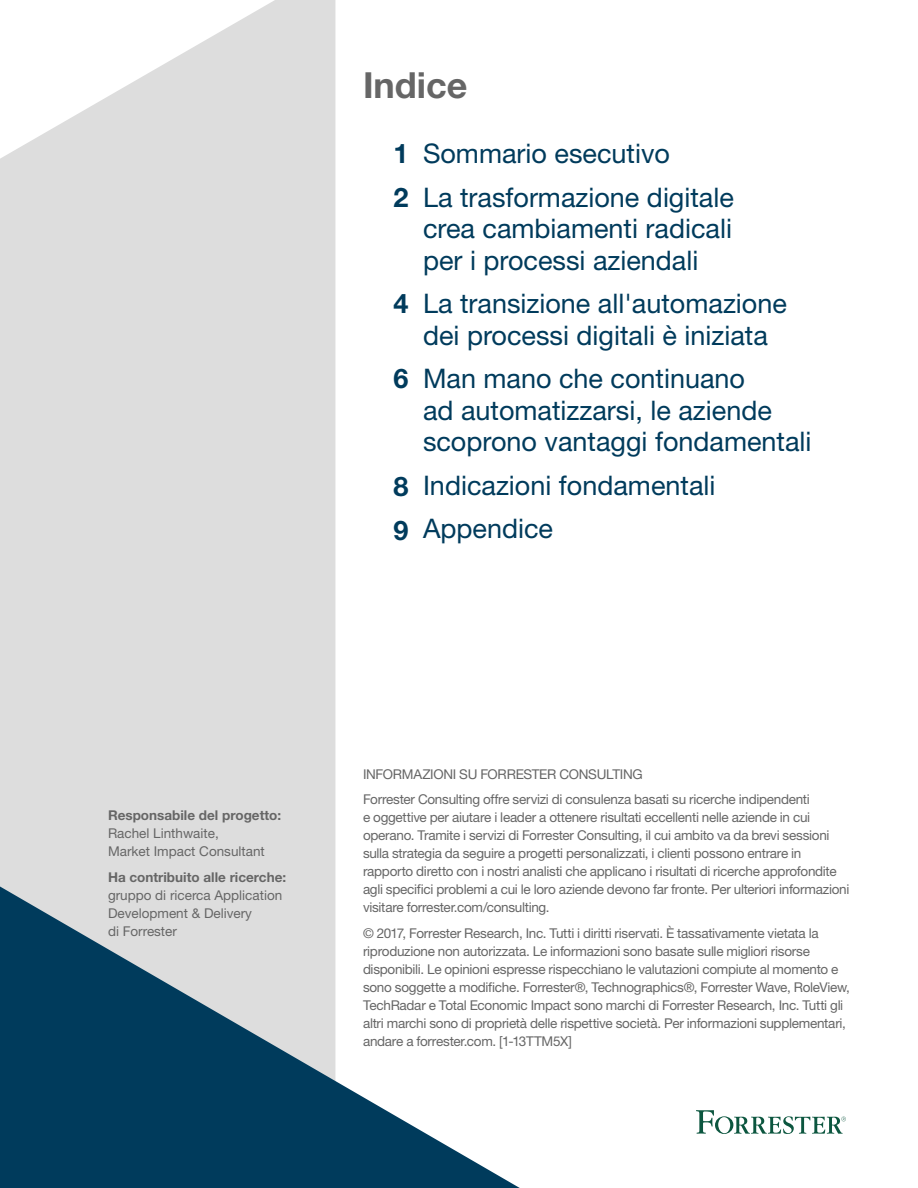
<style>
.page{position:relative;width:918px;height:1188px;background:#fff}
.page>*{position:absolute;margin:0;border:0;box-sizing:border-box;transform-origin:0 0}
.TOC_Title_Appendix{font:700 36px "Helvetica Neue LT Std";color:#666}
.t1{font:27px/31.5px "Helvetica Neue LT Std";color:#003b5c}
.TOC_page_numbers{font:700 27px "Helvetica Neue LT Std";color:#003b5c}
.Disclosures{font:13.5px/18px "Helvetica Neue LT Std";letter-spacing:-.02em;color:#666}
.Disclosures-2{font:13.5px/18px "Helvetica Neue LT Std";color:#666}
.s1{font-weight:700}
</style>
<div class="page">
<svg style="left:696px;top:1110px;width:150px;height:24px"></svg>
<svg style="left:0;top:0;width:335px;height:886px;background:#dfdfdf"></svg>
<svg style="left:0;top:886px;width:520px;height:302px;fill:#003b5c"></svg>
<p class="TOC_Title_Appendix" style="left:363px;top:63px;width:106px">Indice</p>
<p class="TOC_page_numbers" style="left:394px;top:137px;width:17px">1</p>
<p class="TOC_page_numbers" style="left:394px;top:180px;width:17px">2</p>
<p class="TOC_page_numbers" style="left:394px;top:287px;width:17px">4</p>
<p class="TOC_page_numbers" style="left:394px;top:362px;width:17px">6</p>
<p class="TOC_page_numbers" style="left:394px;top:470px;width:17px">8</p>
<p class="TOC_page_numbers" style="left:394px;top:513px;width:17px">9</p>
<p class="t1" style="left:423px;top:138px;width:249px">Sommario esecutivo</p>
<p class="t1" style="left:423px;top:181px;width:312px;text-align:justify">La trasformazione digitale crea cambiamenti radicali per i processi aziendali</p>
<p class="t1" style="left:423px;top:288px;width:365px">La transizione all'automazione dei processi digitali è iniziata</p>
<p class="t1" style="left:423px;top:363px;width:390px">Man mano che continuano<br>ad automatizzarsi, le aziende scoprono vantaggi fondamentali</p>
<p class="t1" style="left:423px;top:469px;width:294px">Indicazioni fondamentali</p>
<p class="t1" style="left:423px;top:513px;width:132px">Appendice</p>
<p class="Disclosures-2" style="left:108px;top:806px;width:175px"><span class="s1">Responsabile del progetto:<br></span>Rachel Linthwaite,<br>Market Impact Consultant</p>
<p class="Disclosures-2" style="left:108px;top:868px;width:180px"><span class="s1">Ha contribuito alle ricerche: </span>gruppo di ricerca Application<br>Development &amp; Delivery<br>di Forrester</p>
<p class="Disclosures" style="left:363px;top:765px;width:281px">INFORMAZIONI SU FORRESTER CONSULTING</p>
<p class="Disclosures" style="left:363px;top:790px;width:488px">Forrester Consulting offre servizi di consulenza basati su ricerche indipendenti<br>e oggettive per aiutare i leader a ottenere risultati eccellenti nelle aziende in cui operano. Tramite i servizi di Forrester Consulting, il cui ambito va da brevi sessioni sulla strategia da seguire a progetti personalizzati, i clienti possono entrare in rapporto diretto con i nostri analisti che applicano i risultati di ricerche approfondite agli specifici problemi a cui le loro aziende devono far fronte. Per ulteriori informazioni visitare forrester.com/consulting.</p>
<p class="Disclosures" style="left:363px;top:924px;width:489px">© 2017, Forrester Research, Inc. Tutti i diritti riservati. È tassativamente vietata la riproduzione non autorizzata. Le informazioni sono basate sulle migliori risorse disponibili. Le opinioni espresse rispecchiano le valutazioni compiute al momento e sono soggette a modifiche. Forrester®, Technographics®, Forrester Wave, RoleView, TechRadar e Total Economic Impact sono marchi di Forrester Research, Inc. Tutti gli altri marchi sono di proprietà delle rispettive società. Per informazioni supplementari, andare a forrester.com. [1-13TTM5X]</p>
</div>
